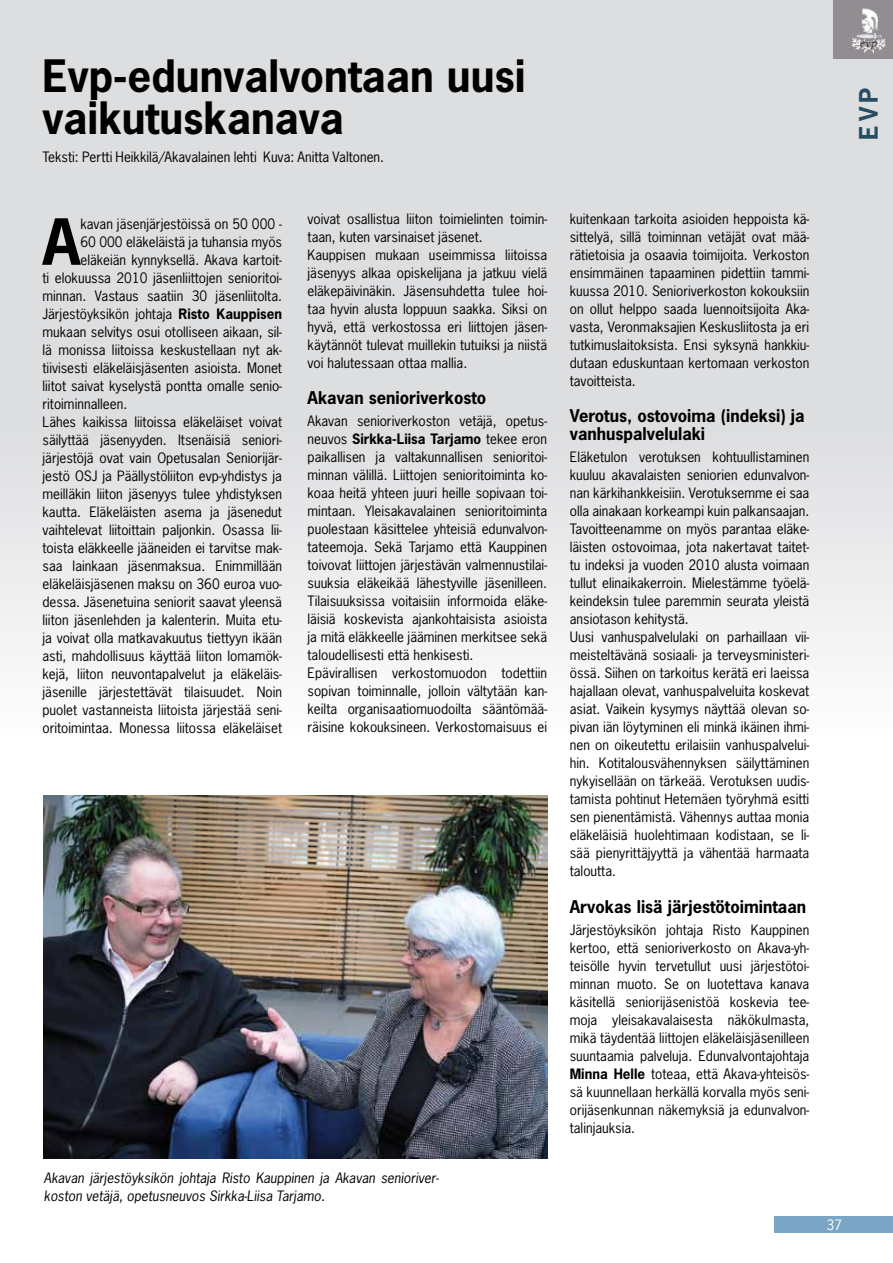
<style>
.page{position:relative;width:893px;height:1263px;background:#fff}
.page>*{position:absolute;margin:0;border:0;box-sizing:border-box;transform-origin:0 0}
.t1{font:700 59.7px "News Gothic Std";color:#000}
.t2{font:700 42px/42px "News Gothic Std";color:#000}
.t3{font:700 24px "News Gothic Std";color:#254d64}
.t4{font:700 16.5px/18px "News Gothic Std";color:#000}
.t5{font:13.5px/18px "News Gothic Std";color:#000}
.t6{font:italic 13.5px/18px "News Gothic Std";color:#000}
.t7{font:13.5px "News Gothic Std";color:#fff}
.s1{font-weight:700}
</style>
<div class="page">
<div style="left:774px;top:1217px;width:119px;height:16px;background:#7aa5c5"></div>
<div style="left:0;top:0;width:893px;height:735px;background:linear-gradient(to bottom,#d5d6d9,#f2f3f3)"></div>
<img style="left:44px;top:795px;width:503px;height:363px">
<div style="left:833px;top:0;width:60px;height:58px;background:#918d91"></div>
<img style="left:861px;top:8px;width:17px;height:25px">
<h2 class="t2" style="left:43px;top:55px;width:485px">Evp-edunvalvontaan uusi vaikutuskanava</h2>
<p class="t5" style="left:43px;top:148px;width:343px">Teksti: Pertti Heikkilä/Akavalainen lehti Kuva: Anitta Valtonen.</p>
<h1 class="t1" style="left:43px;top:203px;width:39px">A</h1>
<p class="t5" style="left:80px;top:215px;width:203px">kavan jäsenjärjestöissä on 50 000 -</p>
<p class="t5" style="left:80px;top:233px;width:203px">60 000 eläkeläistä ja tuhansia myös</p>
<p class="t5" style="left:80px;top:251px;width:203px">eläkeiän kynnyksellä. Akava kartoit-</p>
<p class="t5" style="left:43px;top:269px;width:241px">ti elokuussa 2010 jäsenliittojen senioritoi-</p>
<p class="t5" style="left:43px;top:287px;width:241px">minnan. Vastaus saatiin 30 jäsenliitolta.</p>
<p class="t5" style="left:43px;top:305px;width:241px">Järjestöyksikön johtaja <span class="s1">Risto Kauppisen</span></p>
<p class="t5" style="left:43px;top:323px;width:241px">mukaan selvitys osui otolliseen aikaan, sil-</p>
<p class="t5" style="left:43px;top:341px;width:241px">lä monissa liitoissa keskustellaan nyt ak-</p>
<p class="t5" style="left:43px;top:359px;width:241px">tiivisesti eläkeläisjäsenten asioista. Monet</p>
<p class="t5" style="left:43px;top:377px;width:241px">liitot saivat kyselystä pontta omalle senio-</p>
<p class="t5" style="left:43px;top:395px;width:86px">ritoiminnalleen.</p>
<p class="t5" style="left:43px;top:413px;width:241px">Lähes kaikissa liitoissa eläkeläiset voivat</p>
<p class="t5" style="left:43px;top:431px;width:241px">säilyttää jäsenyyden. Itsenäisiä seniori-</p>
<p class="t5" style="left:43px;top:449px;width:241px">järjestöjä ovat vain Opetusalan Seniorijär-</p>
<p class="t5" style="left:43px;top:467px;width:241px">jestö OSJ ja Päällystöliiton evp-yhdistys ja</p>
<p class="t5" style="left:43px;top:485px;width:241px">meilläkin liiton jäsenyys tulee yhdistyksen</p>
<p class="t5" style="left:43px;top:503px;width:241px">kautta. Eläkeläisten asema ja jäsenedut</p>
<p class="t5" style="left:43px;top:520px;width:241px">vaihtelevat liitoittain paljonkin. Osassa lii-</p>
<p class="t5" style="left:43px;top:538px;width:241px">toista eläkkeelle jääneiden ei tarvitse mak-</p>
<p class="t5" style="left:43px;top:556px;width:241px">saa lainkaan jäsenmaksua. Enimmillään</p>
<p class="t5" style="left:43px;top:574px;width:241px">eläkeläisjäsenen maksu on 360 euroa vuo-</p>
<p class="t5" style="left:43px;top:592px;width:241px">dessa. Jäsenetuina seniorit saavat yleensä</p>
<p class="t5" style="left:43px;top:610px;width:241px">liiton jäsenlehden ja kalenterin. Muita etu-</p>
<p class="t5" style="left:43px;top:628px;width:241px">ja voivat olla matkavakuutus tiettyyn ikään</p>
<p class="t5" style="left:43px;top:646px;width:241px">asti, mahdollisuus käyttää liiton lomamök-</p>
<p class="t5" style="left:43px;top:664px;width:241px">kejä, liiton neuvontapalvelut ja eläkeläis-</p>
<p class="t5" style="left:43px;top:682px;width:241px">jäsenille järjestettävät tilaisuudet. Noin</p>
<p class="t5" style="left:43px;top:700px;width:241px">puolet vastanneista liitoista järjestää seni-</p>
<p class="t5" style="left:43px;top:718px;width:241px">oritoimintaa. Monessa liitossa eläkeläiset</p>
<p class="t5" style="left:308px;top:210px;width:241px">voivat osallistua liiton toimielinten toimin&shy;taan, kuten varsinaiset jäsenet.<br>Kauppisen mukaan useimmissa liitoissa jäsenyys alkaa opiskelijana ja jatkuu vielä eläkepäivinäkin. Jäsensuhdetta tulee hoi&shy;taa hyvin alusta loppuun saakka. Siksi on hyvä, että verkostossa eri liittojen jäsen&shy;käytännöt tulevat muillekin tutuiksi ja niistä voi halutessaan ottaa mallia.</p>
<p class="t4" style="left:308px;top:389px;width:180px">Akavan senioriverkosto</p>
<p class="t5" style="left:308px;top:412px;width:241px">Akavan senioriverkoston vetäjä, opetus&shy;neuvos <span class="s1">Sirkka-Liisa Tarjamo</span> tekee eron paikallisen ja valtakunnallisen senioritoi&shy;minnan välillä. Liittojen senioritoiminta ko&shy;koaa heitä yhteen juuri heille sopivaan toi&shy;mintaan. Yleisakavalainen senioritoiminta puolestaan käsittelee yhteisiä edunvalvon&shy;tateemoja. Sekä Tarjamo että Kauppinen toivovat liittojen järjestävän valmennustilai&shy;suuksia eläkeikää lähestyville jäsenilleen.<br>Tilaisuuksissa voitaisiin informoida eläke&shy;läisiä koskevista ajankohtaisista asioista ja mitä eläkkeelle jääminen merkitsee sekä taloudellisesti että henkisesti.<br>Epävirallisen verkostomuodon todettiin sopivan toiminnalle, jolloin vältytään kan&shy;keilta organisaatiomuodoilta sääntömää&shy;räisine kokouksineen. Verkostomaisuus ei</p>
<p class="t6" style="left:44px;top:1169px;width:397px">Akavan järjestöyksikön johtaja Risto Kauppinen ja Akavan senioriver&shy;koston vetäjä, opetusneuvos Sirkka-Liisa Tarjamo.</p>
<p class="t5" style="left:570px;top:210px;width:241px;text-align:justify">kuitenkaan tarkoita asioiden heppoista kä&shy;sittelyä, sillä toiminnan vetäjät ovat mää&shy;rätietoisia ja osaavia toimijoita. Verkoston ensimmäinen tapaaminen pidettiin tammi&shy;kuussa 2010. Senioriverkoston kokouksiin on ollut helppo saada luennoitsijoita Aka&shy;vasta, Veronmaksajien Keskusliitosta ja eri tutkimuslaitoksista. Ensi syksynä hankkiu&shy;dutaan eduskuntaan kertomaan verkoston tavoitteista.</p>
<p class="t4" style="left:570px;top:407px;width:236px">Verotus, ostovoima (indeksi) ja vanhuspalvelulaki</p>
<p class="t5" style="left:570px;top:448px;width:241px">Eläketulon verotuksen kohtuullistaminen kuuluu akavalaisten seniorien edunvalvon&shy;nan kärkihankkeisiin. Verotuksemme ei saa olla ainakaan korkeampi kuin palkansaajan.<br>Tavoitteenamme on myös parantaa eläke&shy;läisten ostovoimaa, jota nakertavat taitet&shy;tu indeksi ja vuoden 2010 alusta voimaan tullut elinaikakerroin. Mielestämme työelä&shy;keindeksin tulee paremmin seurata yleistä ansiotason kehitystä.<br>Uusi vanhuspalvelulaki on parhaillaan vii&shy;meisteltävänä sosiaali- ja terveysministeri&shy;össä. Siihen on tarkoitus kerätä eri laeissa hajallaan olevat, vanhuspalveluita koskevat asiat. Vaikein kysymys näyttää olevan so&shy;pivan iän löytyminen eli minkä ikäinen ihmi&shy;nen on oikeutettu erilaisiin vanhuspalvelui&shy;hin. Kotitalousvähennyksen säilyttäminen nykyisellään on tärkeää. Verotuksen uudis&shy;tamista pohtinut Hetemäen työryhmä esitti sen pienentämistä. Vähennys auttaa monia eläkeläisiä huolehtimaan kodistaan, se li&shy;sää pienyrittäjyyttä ja vähentää harmaata taloutta.</p>
<p class="t4" style="left:570px;top:897px;width:238px">Arvokas lisä järjestötoimintaan</p>
<p class="t5" style="left:570px;top:920px;width:241px;text-align:justify">Järjestöyksikön johtaja Risto Kauppinen kertoo, että senioriverkosto on Akava-yh&shy;teisölle hyvin tervetullut uusi järjestötoi&shy;minnan muoto. Se on luotettava kanava käsitellä seniorijäsenistöä koskevia tee&shy;moja yleisakavalaisesta näkökulmasta, mikä täydentää liittojen eläkeläisjäsenilleen suuntaamia palveluja. Edunvalvontajohtaja <span class="s1">Minna Helle</span> toteaa, että Akava-yhteisös&shy;sä kuunnellaan herkällä korvalla myös seni&shy;orijäsenkunnan näkemyksiä ja edunvalvon&shy;talinjauksia.</p>
<h3 class="t3" style="left:853px;top:140px;width:54px;rotate:-90deg">EVP</h3>
<p class="t7" style="left:826px;top:1216px;width:17px">37</p>
</div>
